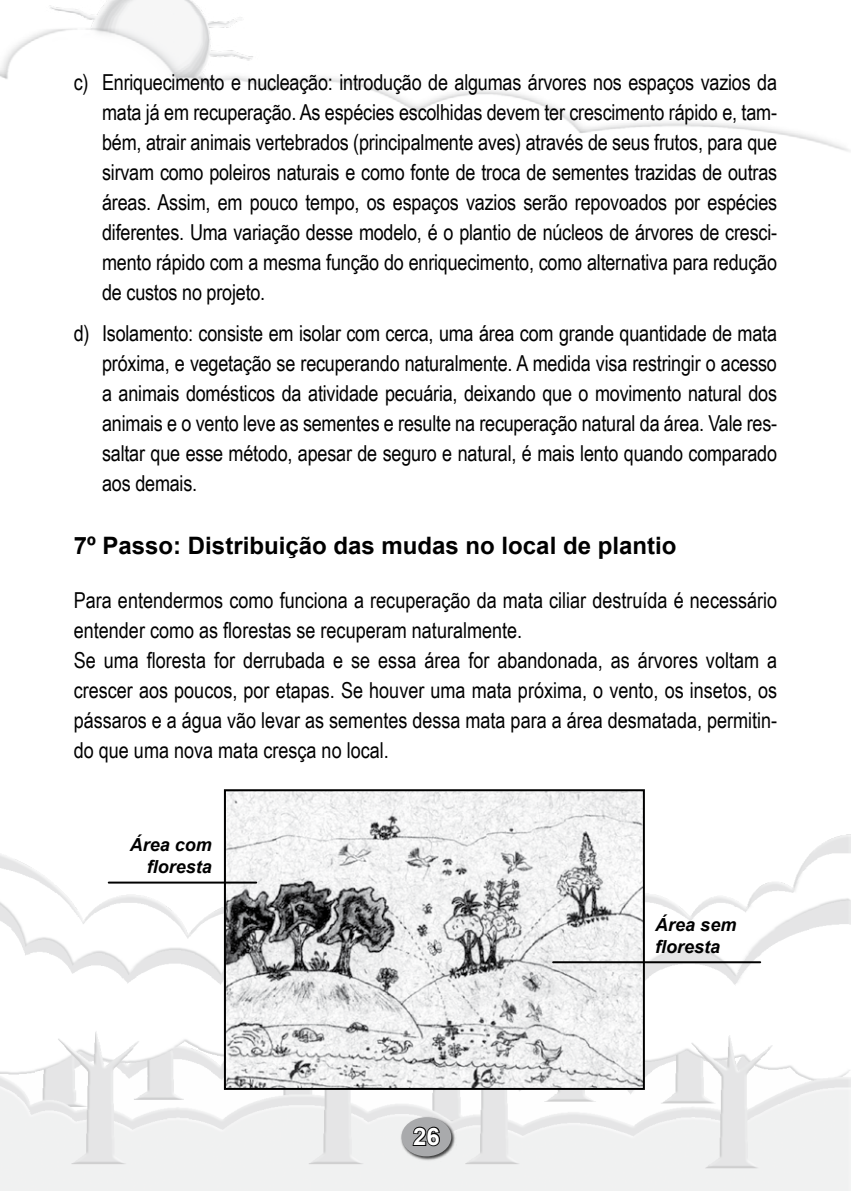
<style>
.page{position:relative;width:851px;height:1191px;background:#fff}
.page>*{position:absolute;margin:0;border:0;box-sizing:border-box;transform-origin:0 0}
.t1{font:700 24px "Arial";color:#000}
.t2{font:700 24px "Arial";color:#fff}
.t3{font:22px/30px "Arial Narrow";color:#000;text-align:justify}
.t4{font:italic 700 18px/21.6px "Arial";color:#000;text-align:right}
</style>
<div class="page">
<img style="left:0;top:815px;width:851px;height:376px">
<div style="left:399px;top:1115px;width:57px;height:46px;background:#000;opacity:.75"></div>
<div style="left:401px;top:1117px;width:50px;height:39px;background:#a9aaac;border-radius:50%"></div>
<svg style="left:412px;top:1126px;width:28px;height:21px"></svg>
<img style="left:0;top:0;width:850px;height:151px">
<img style="left:227px;top:792px;width:414px;height:295px">
<div style="left:224px;top:789px;width:420px;height:301px;border:2px solid #000"></div>
<hr style="left:109px;top:881px;width:147px;height:2px;background:#000">
<hr style="left:553px;top:961px;width:207px;height:2px;background:#000">
<p class="t3" style="left:102px;top:66px;width:676px;text-indent:-28px">c) Enriquecimento e nucleação: introdução de algumas árvores nos espaços vazios da mata já em recuperação. As espécies escolhidas devem ter crescimento rápido e, tam&shy;bém, atrair animais vertebrados (principalmente aves) através de seus frutos, para que sirvam como poleiros naturais e como fonte de troca de sementes trazidas de outras áreas. Assim, em pouco tempo, os espaços vazios serão repovoados por espécies diferentes. Uma variação desse modelo, é o plantio de núcleos de árvores de cresci&shy;mento rápido com a mesma função do enriquecimento, como alternativa para redução de custos no projeto.</p>
<p class="t3" style="left:102px;top:317px;width:676px;text-indent:-28px">d) Isolamento: consiste em isolar com cerca, uma área com grande quantidade de mata próxima, e vegetação se recuperando naturalmente. A medida visa restringir o acesso a animais domésticos da atividade pecuária, deixando que o movimento natural dos animais e o vento leve as sementes e resulte na recuperação natural da área. Vale res&shy;saltar que esse método, apesar de seguro e natural, é mais lento quando comparado aos demais.</p>
<p class="t1" style="left:74px;top:530px;width:604px">7º Passo: Distribuição das mudas no local de plantio</p>
<p class="t3" style="left:74px;top:584px;width:704px;text-align:left">Para entendermos como funciona a recuperação da mata ciliar destruída é necessário entender como as florestas se recuperam naturalmente.<br>Se uma floresta for derrubada e se essa área for abandonada, as árvores voltam a crescer aos poucos, por etapas. Se houver uma mata próxima, o vento, os insetos, os pássaros e a água vão levar as sementes dessa mata para a área desmatada, permitin&shy;do que uma nova mata cresça no local.</p>
<p class="t4" style="left:130px;top:834px;width:84px">Área com floresta</p>
<p class="t2" style="left:413px;top:1120px;width:28px">26</p>
<p class="t4" style="left:655px;top:914px;width:83px;text-align:left">Área sem floresta</p>
</div>
